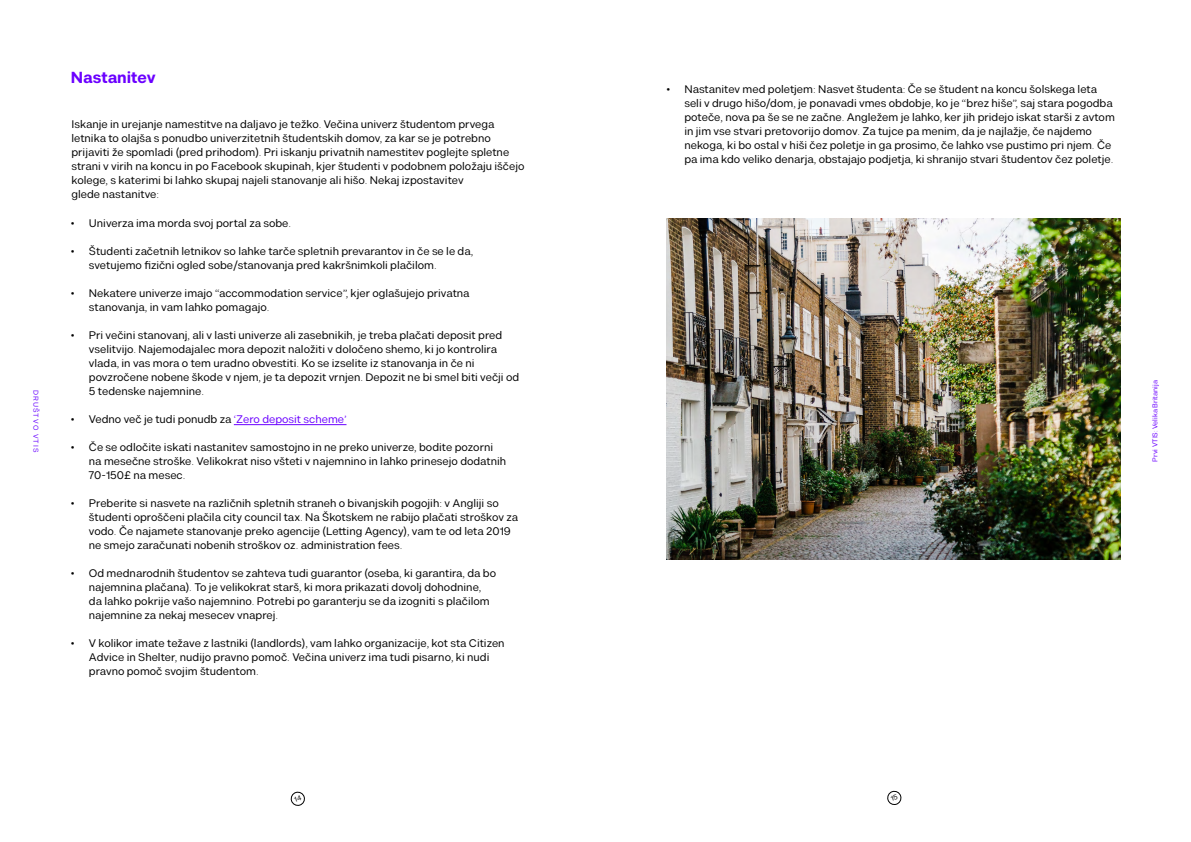
<style>
.page{position:relative;width:1191px;height:842px;background:#fff}
.page>*{position:absolute;margin:0;border:0;box-sizing:border-box;transform-origin:0 0}
.t1{font:700 16px "Kiwari";color:#6b00ff}
.t2{font:11px/14px "Kiwari";color:#000}
.t3{font:7px "Kiwari";color:#6b00ff}
.t4{font:7px "Kiwari";letter-spacing:.15em;color:#6a06ff}
.s1{color:#6b00ff}
</style>
<div class="page">
<hr style="left:234px;top:424px;width:112px;height:1px;background:#6b00ff">
<img style="left:667px;top:219px;width:454px;height:340px">
<svg style="left:290px;top:791px;width:15px;height:15px"></svg>
<svg style="left:887px;top:790px;width:14px;height:15px"></svg>
<h1 class="t1" style="left:71px;top:68px;width:86px">Nastanitev</h1>
<p class="t2" style="left:71px;top:117px;width:454px">Iskanje in urejanje namestitve na daljavo je težko. Večina univerz študentom prvega letnika to olajša s ponudbo univerzitetnih študentskih domov, za kar se je potrebno prijaviti že spomladi (pred prihodom). Pri iskanju privatnih namestitev poglejte spletne strani v virih na koncu in po Facebook skupinah, kjer študenti v podobnem položaju iščejo kolege, s katerimi bi lahko skupaj najeli stanovanje ali hišo. Nekaj izpostavitev<br>glede nastanitve:</p>
<p class="t2" style="left:684px;top:82px;width:432px;text-indent:-18px">• Nastanitev med poletjem: Nasvet študenta: Če se študent na koncu šolskega leta seli v drugo hišo/dom, je ponavadi vmes obdobje, ko je “brez hiše”, saj stara pogodba poteče, nova pa še se ne začne. Angležem je lahko, ker jih pridejo iskat starši z avtom in jim vse stvari pretovorijo domov. Za tujce pa menim, da je najlažje, če najdemo nekoga, ki bo ostal v hiši čez poletje in ga prosimo, če lahko vse pustimo pri njem. Če pa ima kdo veliko denarja, obstajajo podjetja, ki shranijo stvari študentov čez poletje.</p>
<p class="t2" style="left:71px;top:216px;width:222px">• Univerza ima morda svoj portal za sobe.</p>
<p class="t2" style="left:89px;top:244px;width:386px;text-indent:-18px">• Študenti začetnih letnikov so lahke tarče spletnih prevarantov in če se le da, svetujemo fizični ogled sobe/stanovanja pred kakršnimkoli plačilom.</p>
<p class="t2" style="left:89px;top:286px;width:382px;text-indent:-18px">• Nekatere univerze imajo “accommodation service”, kjer oglašujejo privatna stanovanja, in vam lahko pomagajo.</p>
<p class="t2" style="left:89px;top:328px;width:432px;text-indent:-18px">• Pri večini stanovanj, ali v lasti univerze ali zasebnikih, je treba plačati deposit pred vselitvijo. Najemodajalec mora depozit naložiti v določeno shemo, ki jo kontrolira vlada, in vas mora o tem uradno obvestiti. Ko se izselite iz stanovanja in če ni povzročene nobene škode v njem, je ta depozit vrnjen. Depozit ne bi smel biti večji od 5 tedenske najemnine.</p>
<p class="t2" style="left:71px;top:412px;width:277px">• Vedno več je tudi ponudb za <span class="s1">‘Zero deposit scheme’</span></p>
<p class="t2" style="left:89px;top:440px;width:419px;text-indent:-18px">• Če se odločite iskati nastanitev samostojno in ne preko univerze, bodite pozorni na mesečne stroške. Velikokrat niso všteti v najemnino in lahko prinesejo dodatnih<br>70-150£ na mesec.</p>
<p class="t2" style="left:89px;top:496px;width:430px;text-indent:-18px">• Preberite si nasvete na različnih spletnih straneh o bivanjskih pogojih: v Angliji so študenti oproščeni plačila city council tax. Na Škotskem ne rabijo plačati stroškov za vodo. Če najamete stanovanje preko agencije (Letting Agency), vam te od leta 2019 ne smejo zaračunati nobenih stroškov oz. administration fees.</p>
<p class="t2" style="left:89px;top:566px;width:409px;text-indent:-18px">• Od mednarodnih študentov se zahteva tudi guarantor (oseba, ki garantira, da bo najemnina plačana). To je velikokrat starš, ki mora prikazati dovolj dohodnine, da lahko pokrije vašo najemnino. Potrebi po garanterju se da izogniti s plačilom najemnine za nekaj mesecev vnaprej.</p>
<p class="t2" style="left:89px;top:636px;width:417px;text-indent:-18px">• V kolikor imate težave z lastniki (landlords), vam lahko organizacije, kot sta Citizen<br>Advice in Shelter, nudijo pravno pomoč. Večina univerz ima tudi pisarno, ki nudi pravno pomoč svojim študentom.</p>
<p class="t4" style="left:40px;top:390px;width:64px;rotate:90deg">DRUŠTVO VTIS</p>
<p class="t3" style="left:1151px;top:462px;width:83px;rotate:-90deg">Prvi VTIS: Velika Britanija</p>
</div>
